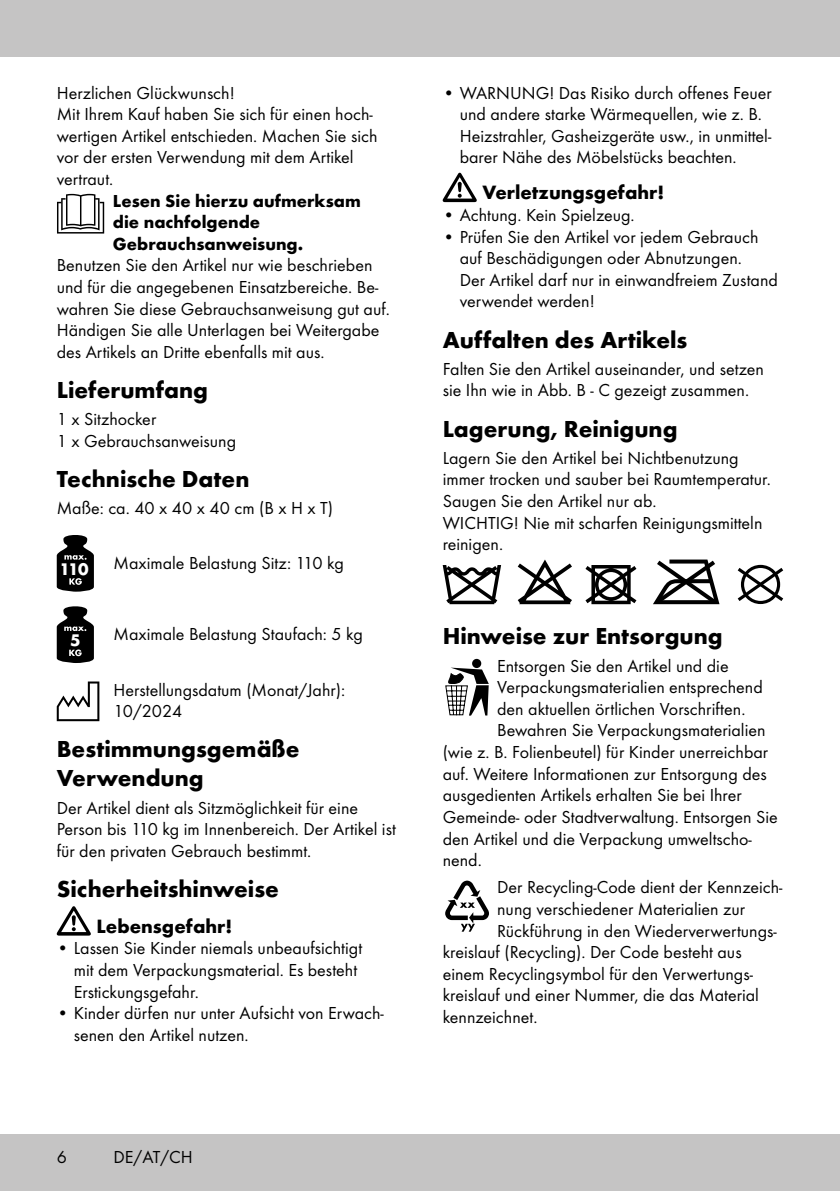
<style>
.page{position:relative;width:840px;height:1191px;background:#fff}
.page>*{position:absolute;margin:0;border:0;box-sizing:border-box;transform-origin:0 0}
.t1{font:700 24px/28.8px "Futura TOT";color:#000}
.t2{font:700 20px "Futura TOT";color:#000}
.t3{font:18px/21.6px "Futura TOT Boo";color:#000}
.t4{font:700 18px/21.6px "Futura TOT";color:#000}
.t5{font:700 17.4px "Futura TOT";color:#fff}
</style>
<div class="page">
<div style="left:0;top:1134px;width:839px;height:57px;background:#c5c4c4"></div>
<div style="left:0;top:0;width:839px;height:57px;background:#c5c4c4"></div>
<svg style="left:57px;top:194px;width:47px;height:39px"></svg>
<svg style="left:57px;top:535px;width:37px;height:56px;background:#323232"></svg>
<svg style="left:57px;top:606px;width:37px;height:57px;background:#343434"></svg>
<svg style="left:57px;top:681px;width:42px;height:40px"></svg>
<svg style="left:57px;top:906px;width:34px;height:29px"></svg>
<svg style="left:442px;top:173px;width:34px;height:29px"></svg>
<svg style="left:517px;top:559px;width:54px;height:45px"></svg>
<svg style="left:585px;top:565px;width:51px;height:39px"></svg>
<svg style="left:653px;top:559px;width:66px;height:45px"></svg>
<svg style="left:737px;top:565px;width:45px;height:39px"></svg>
<svg style="left:442px;top:565px;width:59px;height:39px"></svg>
<div style="left:472px;top:659px;width:9px;height:9px;background:#000;border-radius:50%"></div>
<svg style="left:445px;top:667px;width:43px;height:48px"></svg>
<svg style="left:445px;top:880px;width:43px;height:51px"></svg>
<p class="t3" style="left:57px;top:82px;width:322px">Herzlichen Glückwunsch!<br>Mit Ihrem Kauf haben Sie sich für einen hoch&shy;wertigen Artikel entschieden. Machen Sie sich vor der ersten Verwendung mit dem Artikel vertraut.</p>
<p class="t4" style="left:113px;top:189px;width:249px">Lesen Sie hierzu aufmerksam die nachfolgende<br>Gebrauchsanweisung.</p>
<p class="t3" style="left:57px;top:254px;width:334px">Benutzen Sie den Artikel nur wie beschrieben und für die angegebenen Einsatzbereiche. Be&shy;wahren Sie diese Gebrauchsanweisung gut auf.<br>Händigen Sie alle Unterlagen bei Weitergabe des Artikels an Dritte ebenfalls mit aus.</p>
<h1 class="t1" style="left:57px;top:375px;width:153px">Lieferumfang</h1>
<p class="t3" style="left:57px;top:408px;width:181px">1 x Sitzhocker<br>1 x Gebrauchsanweisung</p>
<h1 class="t1" style="left:57px;top:464px;width:194px">Technische Daten</h1>
<p class="t3" style="left:57px;top:497px;width:278px">Maße: ca. 40 x 40 x 40 cm (B x H x T)</p>
<p class="t5" style="left:60px;top:558px;width:30px">110</p>
<p class="t3" style="left:113px;top:552px;width:232px">Maximale Belastung Sitz: 110 kg</p>
<p class="t5" style="left:70px;top:629px;width:12px">5</p>
<p class="t3" style="left:113px;top:623px;width:251px">Maximale Belastung Staufach: 5 kg</p>
<p class="t3" style="left:113px;top:679px;width:233px">Herstellungsdatum (Monat/Jahr):<br>10/2024</p>
<h1 class="t1" style="left:57px;top:734px;width:244px">Bestimmungsgemäße<br>Verwendung</h1>
<p class="t3" style="left:57px;top:796px;width:340px">Der Artikel dient als Sitzmöglichkeit für eine<br>Person bis 110 kg im Innenbereich. Der Artikel ist für den privaten Gebrauch bestimmt.</p>
<h1 class="t1" style="left:57px;top:874px;width:223px">Sicherheitshinweise</h1>
<p class="t2" style="left:96px;top:913px;width:137px">Lebensgefahr!</p>
<p class="t3" style="left:74px;top:937px;width:290px;text-indent:-17px">• Lassen Sie Kinder niemals unbeaufsichtigt mit dem Verpackungsmaterial. Es besteht<br>Erstickungsgefahr.</p>
<p class="t3" style="left:74px;top:1002px;width:311px;text-indent:-17px">• Kinder dürfen nur unter Aufsicht von Erwach&shy;senen den Artikel nutzen.</p>
<p class="t3" style="left:57px;top:1146px;width:12px">6</p>
<p class="t3" style="left:113px;top:1146px;width:81px">DE/AT/CH</p>
<p class="t3" style="left:459px;top:82px;width:313px;text-indent:-17px">• WARNUNG! Das Risiko durch offenes Feuer und andere starke Wärmequellen, wie z. B.<br>Heizstrahler, Gasheizgeräte usw., in unmittel&shy;barer Nähe des Möbelstücks beachten.</p>
<p class="t2" style="left:482px;top:180px;width:183px">Verletzungsgefahr!</p>
<p class="t3" style="left:442px;top:204px;width:193px">• Achtung. Kein Spielzeug.</p>
<p class="t3" style="left:459px;top:226px;width:319px;text-indent:-17px">• Prüfen Sie den Artikel vor jedem Gebrauch auf Beschädigungen oder Abnutzungen.<br>Der Artikel darf nur in einwandfreiem Zustand verwendet werden!</p>
<h1 class="t1" style="left:442px;top:325px;width:246px">Auffalten des Artikels</h1>
<p class="t3" style="left:442px;top:358px;width:322px">Falten Sie den Artikel auseinander, und setzen sie Ihn wie in Abb. B - C gezeigt zusammen.</p>
<h1 class="t1" style="left:442px;top:414px;width:236px">Lagerung, Reinigung</h1>
<p class="t3" style="left:442px;top:447px;width:329px">Lagern Sie den Artikel bei Nichtbenutzung immer trocken und sauber bei Raumtemperatur.<br>Saugen Sie den Artikel nur ab.<br>WICHTIG! Nie mit scharfen Reinigungsmitteln reinigen.</p>
<h1 class="t1" style="left:442px;top:621px;width:281px">Hinweise zur Entsorgung</h1>
<p class="t3" style="left:497px;top:654px;width:233px">Entsorgen Sie den Artikel und die</p>
<p class="t3" style="left:497px;top:676px;width:267px">Verpackungsmaterialien entsprechend</p>
<p class="t3" style="left:497px;top:698px;width:249px">den aktuellen örtlichen Vorschriften.</p>
<p class="t3" style="left:497px;top:719px;width:270px">Bewahren Sie Verpackungsmaterialien</p>
<p class="t3" style="left:442px;top:741px;width:327px">(wie z. B. Folienbeutel) für Kinder unerreichbar</p>
<p class="t3" style="left:442px;top:762px;width:325px">auf. Weitere Informationen zur Entsorgung des</p>
<p class="t3" style="left:442px;top:784px;width:300px">ausgedienten Artikels erhalten Sie bei Ihrer</p>
<p class="t3" style="left:442px;top:806px;width:336px">Gemeinde- oder Stadtverwaltung. Entsorgen Sie</p>
<p class="t3" style="left:442px;top:827px;width:310px">den Artikel und die Verpackung umweltscho-</p>
<p class="t3" style="left:442px;top:849px;width:41px">nend.</p>
<p class="t3" style="left:497px;top:876px;width:287px">Der Recycling-Code dient der Kennzeich-</p>
<p class="t3" style="left:497px;top:898px;width:249px">nung verschiedener Materialien zur</p>
<p class="t3" style="left:497px;top:919px;width:281px">Rückführung in den Wiederverwertungs-</p>
<p class="t3" style="left:442px;top:941px;width:300px">kreislauf (Recycling). Der Code besteht aus</p>
<p class="t3" style="left:442px;top:963px;width:311px">einem Recyclingsymbol für den Verwertungs-</p>
<p class="t3" style="left:442px;top:984px;width:318px">kreislauf und einer Nummer, die das Material</p>
<p class="t3" style="left:442px;top:1006px;width:96px">kennzeichnet.</p>
</div>
